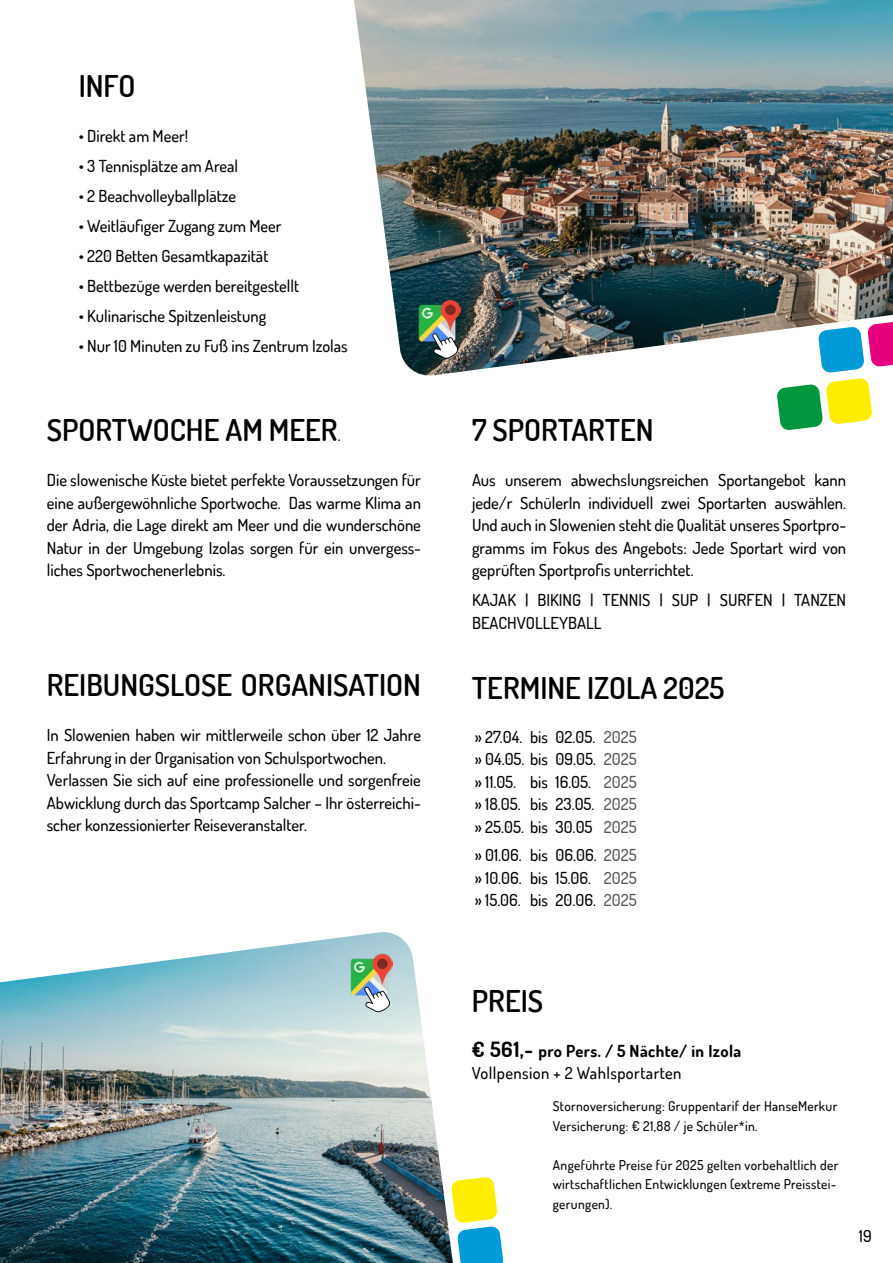
<style>
.page{position:relative;width:893px;height:1263px;background:#fff}
.page>*{position:absolute;margin:0;border:0;box-sizing:border-box;transform-origin:0 0}
.t1{font:600 30px "Dosis";color:#000}
.t2{font:500 16.5px/22.5px "Dosis";color:#000;text-align:justify}
.t3{font:500 16.5px/22.5px "Dosis";letter-spacing:.025em;color:#000}
.t4{font:500 13.5px/19.5px "Dosis";letter-spacing:.025em;color:#000}
.s1{font-weight:500;font-size:16.5px}
.s2{color:#575756}
.s3{font-weight:700;font-size:21px}
.s4{font-weight:700}
</style>
<div class="page">
<img style="left:0;top:932px;width:451px;height:331px">
<img style="left:354px;top:0;width:539px;height:376px">
<svg style="left:777px;top:320px;width:116px;height:110px"></svg>
<svg style="left:451px;top:1177px;width:53px;height:86px"></svg>
<img style="left:419px;top:300px;width:42px;height:42px">
<svg style="left:432px;top:333px;width:26px;height:26px"></svg>
<img style="left:351px;top:953px;width:42px;height:42px">
<svg style="left:364px;top:987px;width:26px;height:25px"></svg>
<p class="t1" style="left:79px;top:66px;width:58px">INFO</p>
<p class="t2" style="left:79px;top:124px;width:111px">• Direkt am Meer!</p>
<p class="t2" style="left:79px;top:154px;width:161px">• 3 Tennisplätze am Areal</p>
<p class="t2" style="left:79px;top:184px;width:159px">• 2 Beachvolleyballplätze</p>
<p class="t2" style="left:79px;top:214px;width:204px">• Weitläufiger Zugang zum Meer</p>
<p class="t2" style="left:79px;top:244px;width:191px">• 220 Betten Gesamtkapazität</p>
<p class="t2" style="left:79px;top:274px;width:222px">• Bettbezüge werden bereitgestellt</p>
<p class="t2" style="left:79px;top:304px;width:189px">• Kulinarische Spitzenleistung</p>
<p class="t2" style="left:79px;top:334px;width:271px">• Nur 10 Minuten zu Fuß ins Zentrum Izolas</p>
<p class="t1" style="left:47px;top:411px;width:295px">SPORTWOCHE AM MEER<span class="s1">.</span></p>
<p class="t2" style="left:47px;top:468px;width:376px">Die slowenische Küste bietet perfekte Voraussetzungen für eine außergewöhnliche Sportwoche. Das warme Klima an der Adria, die Lage direkt am Meer und die wunderschöne Natur in der Umgebung Izolas sorgen für ein unvergess&shy;liches Sportwochenerlebnis.</p>
<p class="t1" style="left:47px;top:666px;width:376px">REIBUNGSLOSE ORGANISATION</p>
<p class="t2" style="left:47px;top:723px;width:376px">In Slowenien haben wir mittlerweile schon über 12 Jahre<br>Erfahrung in der Organisation von Schulsportwochen.</p>
<p class="t2" style="left:47px;top:768px;width:376px">Verlassen Sie sich auf eine professionelle und sorgenfreie Abwicklung durch das Sportcamp Salcher – Ihr österreichi&shy;scher konzessionierter Reiseveranstalter.</p>
<p class="t1" style="left:472px;top:411px;width:183px">7 SPORTARTEN</p>
<p class="t2" style="left:472px;top:468px;width:376px">Aus unserem abwechslungsreichen Sportangebot kann jede/r SchülerIn individuell zwei Sportarten auswählen.<br>Und auch in Slowenien steht die Qualität unseres Sportpro&shy;gramms im Fokus des Angebots: Jede Sportart wird von geprüften Sportprofis unterrichtet.</p>
<p class="t2" style="left:472px;top:588px;width:376px">KAJAK | BIKING | TENNIS | SUP | SURFEN | TANZEN<br>BEACHVOLLEYBALL</p>
<p class="t1" style="left:472px;top:669px;width:254px">TERMINE IZOLA 2025</p>
<p class="t2" style="left:475px;top:725px;width:163px">» 27.04. bis 02.05. <span class="s2">2025</span></p>
<p class="t2" style="left:475px;top:747px;width:163px">» 04.05. bis 09.05. <span class="s2">2025</span></p>
<p class="t2" style="left:475px;top:770px;width:163px">» 11.05. bis 16.05. <span class="s2">2025</span></p>
<p class="t2" style="left:475px;top:792px;width:163px">» 18.05. bis 23.05. <span class="s2">2025</span></p>
<p class="t2" style="left:475px;top:815px;width:163px">» 25.05. bis 30.05 <span class="s2">2025</span></p>
<p class="t2" style="left:475px;top:843px;width:163px">» 01.06. bis 06.06. <span class="s2">2025</span></p>
<p class="t2" style="left:475px;top:866px;width:163px">» 10.06. bis 15.06. <span class="s2">2025</span></p>
<p class="t2" style="left:475px;top:888px;width:163px">» 15.06. bis 20.06. <span class="s2">2025</span></p>
<p class="t1" style="left:472px;top:981px;width:73px">PREIS</p>
<p class="t3" style="left:472px;top:1039px;width:271px"><span class="s3">€ 561,-</span> <span class="s4">pro Pers. / 5 Nächte/ in Izola<br></span>Vollpension + 2 Wahlsportarten</p>
<p class="t4" style="left:553px;top:1096px;width:286px">Stornoversicherung: Gruppentarif der HanseMerkur<br>Versicherung: € 21,88 / je Schüler*in.</p>
<p class="t4" style="left:553px;top:1154px;width:287px">Angeführte Preise für 2025 gelten vorbehaltlich der wirtschaftlichen Entwicklungen (extreme Preisstei&shy;gerungen).</p>
<p class="t2" style="left:859px;top:1224px;width:14px">19</p>
</div>
